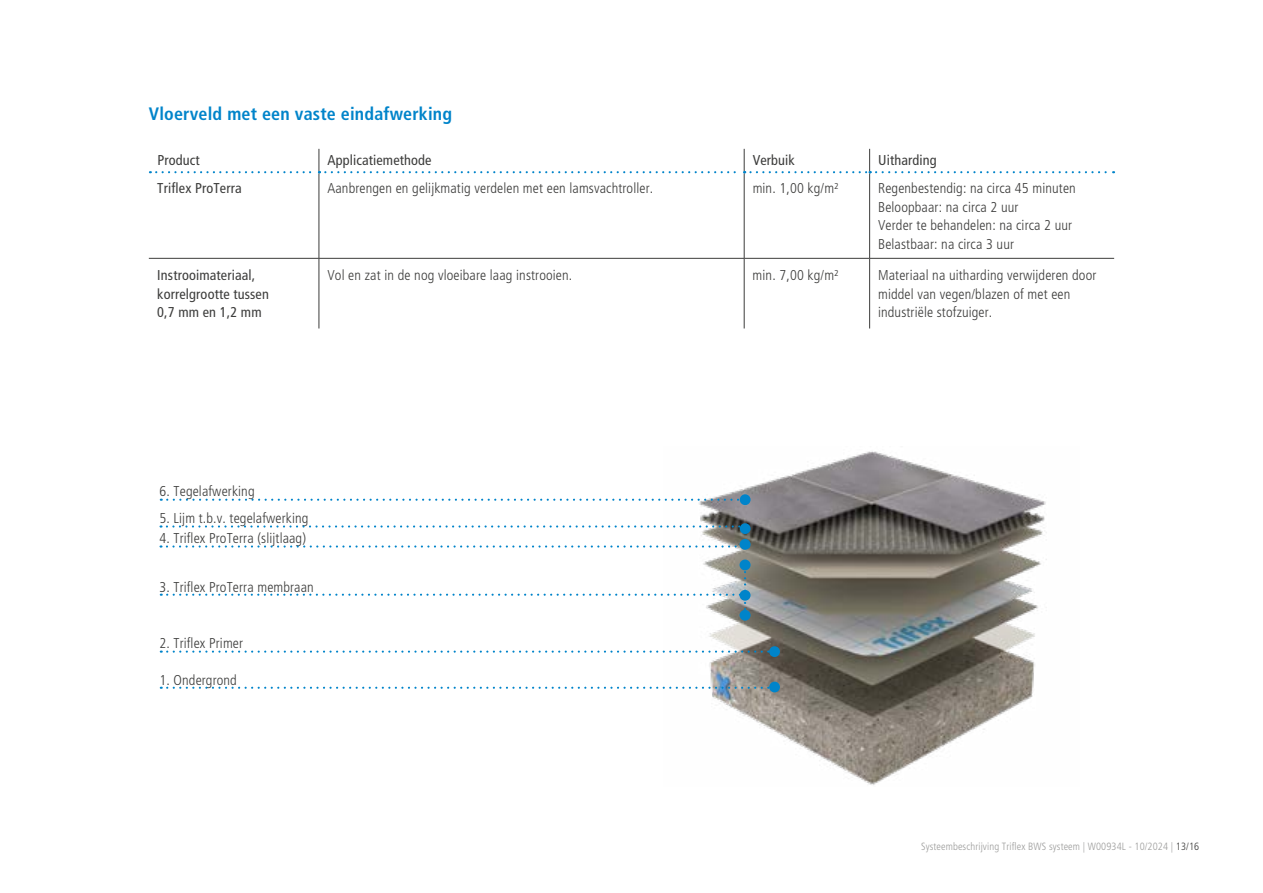
<style>
.page{position:relative;width:1263px;height:893px;background:#fff}
.page>*{position:absolute;margin:0;border:0;box-sizing:border-box;transform-origin:0 0}
.t1{font:700 condensed 18px "Frutiger LT Pro";letter-spacing:.01em;color:#0084ca}
.t2{font:300 condensed 14.25px/18.5px "Frutiger LT Pro";letter-spacing:.01em;color:#3c3c3b}
.t3{font:condensed 14.25px/18.5px "Frutiger LT Pro";letter-spacing:.01em;color:#3c3c3b}
.t4{font:300 condensed 10.5px "Frutiger LT Pro";letter-spacing:.01em;color:#9d9d9c}
.s1{color:#3c3c3b}
</style>
<div class="page">
<hr style="left:319px;top:173px;width:1px;height:85px;background:#3c3c3b">
<hr style="left:744px;top:173px;width:1px;height:85px;background:#3c3c3b">
<hr style="left:869px;top:173px;width:1px;height:85px;background:#3c3c3b">
<hr style="left:149px;top:258px;width:170px;height:1px;background:#3c3c3b">
<hr style="left:319px;top:258px;width:425px;height:1px;background:#3c3c3b">
<hr style="left:319px;top:259px;width:1px;height:69px;background:#3c3c3b">
<hr style="left:744px;top:258px;width:126px;height:1px;background:#3c3c3b">
<hr style="left:744px;top:259px;width:1px;height:69px;background:#3c3c3b">
<hr style="left:870px;top:258px;width:244px;height:1px;background:#3c3c3b">
<hr style="left:869px;top:259px;width:1px;height:69px;background:#3c3c3b">
<svg style="left:150px;top:149px;width:964px;height:24px"></svg>
<img style="left:663px;top:451px;width:384px;height:334px">
<svg style="left:161px;top:525px;width:580px;height:3px"></svg>
<div style="left:741px;top:524px;width:8px;height:9px;background:#0084ca;border-radius:50%"></div>
<div style="left:740px;top:523px;width:10px;height:11px;border:2px solid #0084ca;border-radius:50%"></div>
<svg style="left:161px;top:545px;width:579px;height:3px"></svg>
<svg style="left:161px;top:651px;width:608px;height:2px"></svg>
<div style="left:741px;top:561px;width:8px;height:8px;background:#0084ca;border-radius:50%"></div>
<div style="left:739px;top:560px;width:11px;height:10px;border:2px solid #0084ca;border-radius:50%"></div>
<div style="left:741px;top:540px;width:8px;height:9px;background:#0084ca;border-radius:50%"></div>
<div style="left:739px;top:539px;width:11px;height:11px;border:2px solid #0084ca;border-radius:50%"></div>
<div style="left:770px;top:647px;width:9px;height:9px;background:#0084ca;border-radius:50%"></div>
<div style="left:769px;top:646px;width:11px;height:11px;border:2px solid #0084ca;border-radius:50%"></div>
<svg style="left:161px;top:687px;width:608px;height:2px"></svg>
<div style="left:770px;top:683px;width:9px;height:8px;background:#0084ca;border-radius:50%"></div>
<div style="left:769px;top:682px;width:11px;height:10px;border:2px solid #0084ca;border-radius:50%"></div>
<div style="left:741px;top:611px;width:8px;height:9px;background:#0084ca;border-radius:50%"></div>
<div style="left:739px;top:610px;width:11px;height:11px;border:2px solid #0084ca;border-radius:50%"></div>
<div style="left:739px;top:590px;width:11px;height:11px;border:2px solid #0084ca;border-radius:50%"></div>
<svg style="left:161px;top:499px;width:579px;height:2px"></svg>
<div style="left:741px;top:495px;width:8px;height:9px;background:#0084ca;border-radius:50%"></div>
<div style="left:740px;top:494px;width:10px;height:11px;border:2px solid #0084ca;border-radius:50%"></div>
<svg style="left:161px;top:565px;width:586px;height:50px"></svg>
<p class="t1" style="left:149px;top:103px;width:305px">Vloerveld met een vaste eindafwerking</p>
<p class="t3" style="left:157px;top:151px;width:44px">Product</p>
<p class="t3" style="left:327px;top:151px;width:106px">Applicatiemethode</p>
<p class="t3" style="left:753px;top:151px;width:44px">Verbuik</p>
<p class="t3" style="left:878px;top:151px;width:60px">Uitharding</p>
<p class="t3" style="left:157px;top:179px;width:86px">Triflex ProTerra</p>
<p class="t2" style="left:327px;top:179px;width:327px">Aanbrengen en gelijkmatig verdelen met een lamsvachtroller.</p>
<p class="t2" style="left:753px;top:179px;width:88px">min. 1,00 kg/m²</p>
<p class="t2" style="left:878px;top:179px;width:199px">Regenbestendig: na circa 45 minuten<br>Beloopbaar: na circa 2 uur<br>Verder te behandelen: na circa 2 uur<br>Belastbaar: na circa 3 uur</p>
<p class="t3" style="left:157px;top:266px;width:113px">Instrooimateriaal, korrelgrootte tussen<br>0,7 mm en 1,2 mm</p>
<p class="t2" style="left:327px;top:266px;width:246px">Vol en zat in de nog vloeibare laag instrooien.</p>
<p class="t2" style="left:753px;top:266px;width:88px">min. 7,00 kg/m²</p>
<p class="t2" style="left:878px;top:266px;width:220px">Materiaal na uitharding verwijderen door middel van vegen/blazen of met een industriële stofzuiger.</p>
<p class="t2" style="left:159px;top:482px;width:97px">6. Tegelafwerking</p>
<p class="t2" style="left:159px;top:509px;width:151px">5. Lijm t.b.v. tegelafwerking</p>
<p class="t2" style="left:159px;top:529px;width:148px">4. Triflex ProTerra (slijtlaag)</p>
<p class="t2" style="left:159px;top:578px;width:156px">3. Triflex ProTerra membraan</p>
<p class="t2" style="left:159px;top:634px;width:85px">2. Triflex Primer</p>
<p class="t2" style="left:159px;top:670px;width:79px">1. Ondergrond</p>
<p class="t4" style="left:921px;top:840px;width:279px">Systeembeschrijving Triflex BWS systeem | W00934L - 10/2024 | <span class="s1">13/16</span></p>
</div>
